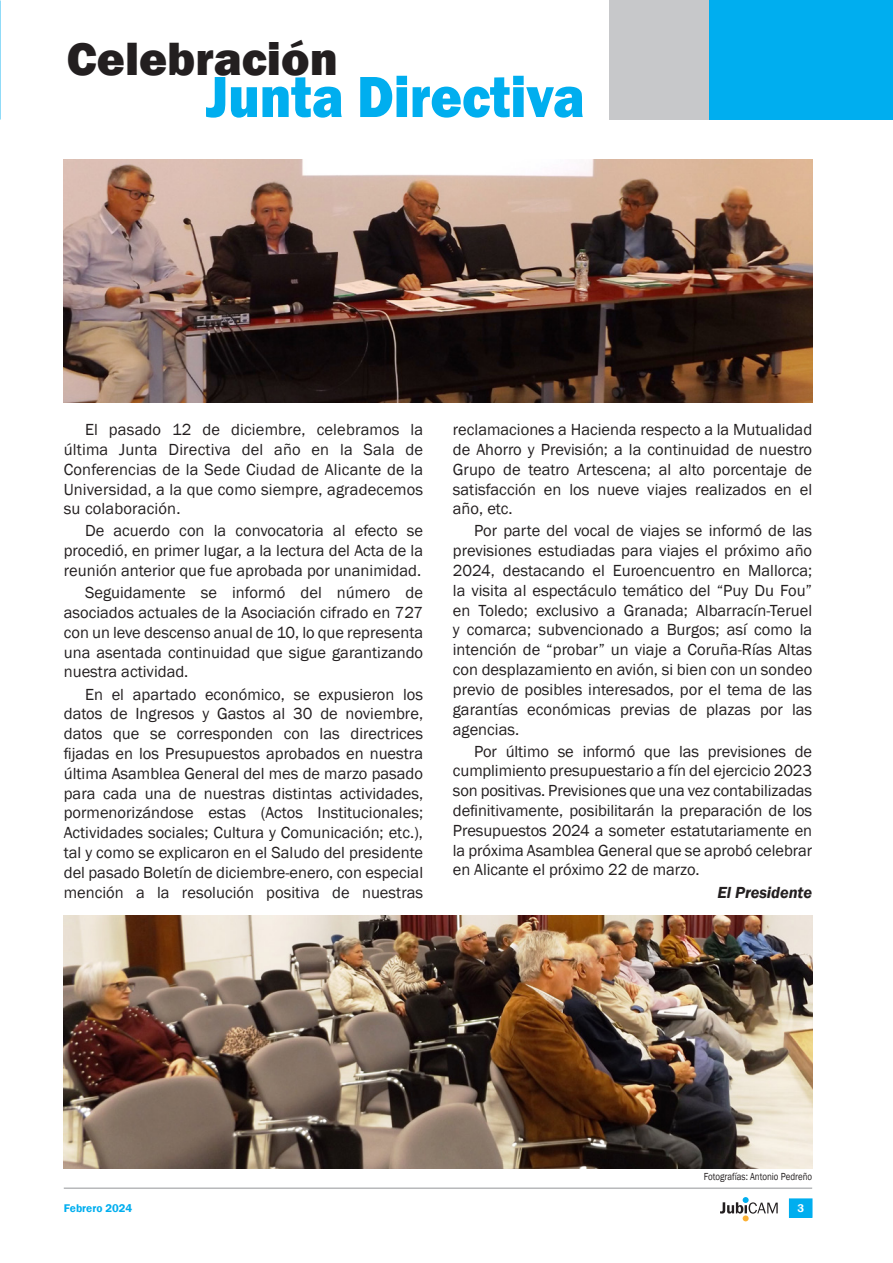
<style>
.page{position:relative;width:893px;height:1263px;background:#fff}
.page>*{position:absolute;margin:0;border:0;box-sizing:border-box;transform-origin:0 0}
.t1{font:800 60px "Franklin Gothic";color:#00aeef;scale:.9 1}
.t2{font:800 48px "Franklin Gothic";color:#231f20}
.t3{font:16.5px/19.8px "Franklin Gothic";color:#231f20;text-align:justify}
.t4{font:italic 600 16.5px "Franklin Gothic";letter-spacing:-.005em;color:#231f20}
.t5{font:600 11.55px "Franklin Gothic";color:#00aeef}
.t6{font:600 11.55px "Franklin Gothic";color:#fff}
.t7{font:10.5px "Franklin Gothic";color:#231f20;scale:.85 1}
</style>
<div class="page">
<svg style="left:720px;top:1197px;width:58px;height:24px"></svg>
<div style="left:789px;top:1199px;width:23px;height:18px;background:#00aeef"></div>
<hr style="left:64px;top:1188px;width:748px;height:1px;background:#939598">
<div style="left:709px;top:0;width:184px;height:119px;background:#00aeef"></div>
<div style="left:609px;top:0;width:100px;height:119px;background:#c7c8ca"></div>
<img style="left:64px;top:159px;width:748px;height:243px">
<img style="left:64px;top:915px;width:748px;height:253px">
<h2 class="t2" style="left:67px;top:28px;width:273px">Celebración</h2>
<h1 class="t1" style="left:206px;top:58px;width:423px">Junta Directiva</h1>
<p class="t3" style="left:64px;top:420px;width:361px;text-indent:21px">El pasado 12 de diciembre, celebramos la última Junta Directiva del año en la Sala de Conferencias de la Sede Ciudad de Alicante de la Universidad, a la que como siempre, agradecemos su colaboración.</p>
<p class="t3" style="left:64px;top:521px;width:361px;text-indent:21px">De acuerdo con la convocatoria al efecto se procedió, en primer lugar, a la lectura del Acta de la reunión anterior que fue aprobada por unanimidad.</p>
<p class="t3" style="left:64px;top:583px;width:361px;text-indent:21px">Seguidamente se informó del número de asociados actuales de la Asociación cifrado en 727 con un leve descenso anual de 10, lo que representa una asentada continuidad que sigue garantizando nuestra actividad.</p>
<p class="t3" style="left:64px;top:684px;width:361px;text-indent:21px">En el apartado económico, se expusieron los datos de Ingresos y Gastos al 30 de noviembre, datos que se corresponden con las directrices fijadas en los Presupuestos aprobados en nuestra última Asamblea General del mes de marzo pasado para cada una de nuestras distintas actividades, pormenorizándose estas (Actos Institucionales; Actividades sociales; Cultura y Comunicación; etc.), tal y como se explicaron en el Saludo del presidente del pasado Boletín de diciembre-enero, con especial mención a la resolución positiva de nuestras</p>
<p class="t3" style="left:453px;top:420px;width:361px">reclamaciones a Hacienda respecto a la Mutualidad de Ahorro y Previsión; a la continuidad de nuestro Grupo de teatro Artescena; al alto porcentaje de satisfacción en los nueve viajes realizados en el año, etc.</p>
<p class="t3" style="left:453px;top:521px;width:361px;text-indent:21px">Por parte del vocal de viajes se informó de las previsiones estudiadas para viajes el próximo año 2024, destacando el Euroencuentro en Mallorca; la visita al espectáculo temático del “Puy Du Fou” en Toledo; exclusivo a Granada; Albarracín-Teruel y comarca; subvencionado a Burgos; así como la intención de “probar” un viaje a Coruña-Rías Altas con desplazamiento en avión, si bien con un sondeo previo de posibles interesados, por el tema de las garantías económicas previas de plazas por las agencias.</p>
<p class="t3" style="left:453px;top:742px;width:361px;text-indent:21px">Por último se informó que las previsiones de cumplimiento presupuestario a fín del ejercicio 2023 son positivas. Previsiones que una vez contabilizadas definitivamente, posibilitarán la preparación de los Presupuestos 2024 a someter estatutariamente en la próxima Asamblea General que se aprobó celebrar en Alicante el próximo 22 de marzo.</p>
<p class="t4" style="left:717px;top:881px;width:96px">El Presidente</p>
<p class="t7" style="left:704px;top:1170px;width:129px">Fotografías: Antonio Pedreño</p>
<p class="t5" style="left:64px;top:1201px;width:70px">Febrero 2024</p>
<p class="t6" style="left:797px;top:1201px;width:8px">3</p>
</div>
